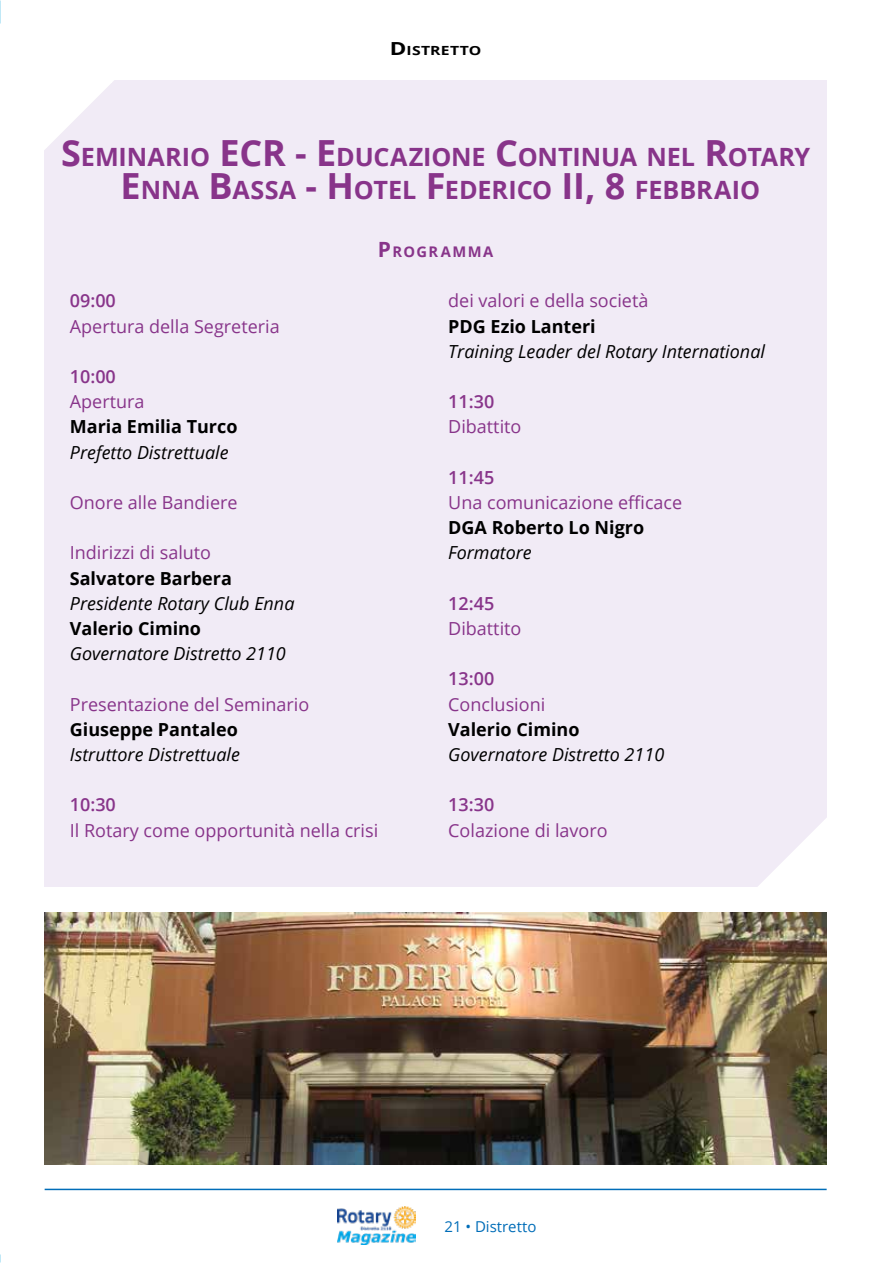
<style>
.page{position:relative;width:893px;height:1263px;background:#fff}
.page>*{position:absolute;margin:0;border:0;box-sizing:border-box;transform-origin:0 0}
.t1{font:700 25.2px "Open Sans";letter-spacing:-.005em;color:#88348a}
.t2{font:italic 18px/25.2px "Open Sans";color:#000}
.t3{font:18px/25.2px "Open Sans";color:#88348a}
.t4{font:15px "Open Sans";color:#006db8}
.t5{font:700 14.7px "Open Sans";color:#88348a}
.t6{font:700 12.6px "Open Sans";color:#000;scale:1.25 1}
.s1{font-size:18px}
.s2{font-size:36px}
.s3{font-size:21px}
.s4{font-weight:600}
.s5{font-weight:600;font-style:normal;color:#88348a}
.s6{font-style:normal;color:#88348a}
.s7{font-weight:700;font-style:normal}
.s8{font-weight:700;color:#000}
.s9{font-style:italic;color:#000}
</style>
<div class="page">
<img style="left:337px;top:1206px;width:79px;height:39px">
<hr style="left:45px;top:1189px;width:782px;height:1px;background:#006db8">
<div style="left:45px;top:80px;width:782px;height:807px;background:#f1ebf6"></div>
<svg style="left:758px;top:818px;width:69px;height:69px"></svg>
<svg style="left:44px;top:80px;width:70px;height:74px"></svg>
<img style="left:45px;top:912px;width:782px;height:252px">
<p class="t6" style="left:390px;top:42px;width:22px"><span class="s1">D</span>ISTRETTO</p>
<p class="t1" style="left:61px;top:139px;width:74px"><span class="s2">S</span>EMINARIO</p>
<p class="t1" style="left:220px;top:139px;width:134px"><span class="s2">ECR - E</span>DUCAZIONE</p>
<p class="t1" style="left:495px;top:139px;width:41px"><span class="s2">C</span>ONTINUA</p>
<p class="t1" style="left:646px;top:139px;width:99px">NEL <span class="s2">R</span>OTAR</p>
<p class="t1" style="left:794px;top:139px;width:17px">Y</p>
<p class="t1" style="left:120px;top:172px;width:40px"><span class="s2">E</span>NNA</p>
<p class="t1" style="left:208px;top:172px;width:41px"><span class="s2">B</span>ASSA</p>
<p class="t1" style="left:306px;top:172px;width:65px"><span class="s2">- H</span>OTEL</p>
<p class="t1" style="left:426px;top:172px;width:35px"><span class="s2">F</span>EDERICO</p>
<p class="t1" style="left:561px;top:172px;width:151px"><span class="s2">II, 8</span> FEBBRAIO</p>
<p class="t5" style="left:378px;top:241px;width:27px"><span class="s3">P</span>ROGRA</p>
<p class="t5" style="left:452px;top:241px;width:42px">MMA</p>
<p class="t3" style="left:70px;top:288px;width:211px"><span class="s4">09:00<br></span>Apertura della Segreteria</p>
<p class="t2" style="left:70px;top:363px;width:169px"><span class="s5">10:00<br></span><span class="s6">Apertura<br></span><span class="s7">Maria Emilia Turco<br></span>Prefetto Distrettuale</p>
<p class="t3" style="left:70px;top:489px;width:169px">Onore alle Bandiere</p>
<p class="t2" style="left:70px;top:540px;width:226px"><span class="s6">Indirizzi di saluto<br></span><span class="s7">Salvatore Barbera<br></span>Presidente Rotary Club Enna<br><span class="s7">Valerio Cimino<br></span>Governatore Distretto 2110</p>
<p class="t3" style="left:70px;top:691px;width:241px">Presentazione del Seminario<br><span class="s8">Giuseppe Pantaleo<br></span><span class="s9">Istruttore Distrettuale</span></p>
<p class="t3" style="left:70px;top:792px;width:310px"><span class="s4">10:30<br></span>Il Rotary come opportunità nella crisi</p>
<p class="t2" style="left:448px;top:288px;width:318px"><span class="s6">dei valori e della società<br></span><span class="s7">PDG Ezio Lanteri<br></span>Training Leader del Rotary International</p>
<p class="t3" style="left:448px;top:388px;width:75px"><span class="s4">11:30<br></span>Dibattito</p>
<p class="t3" style="left:448px;top:464px;width:236px"><span class="s4">11:45<br></span>Una comunicazione efficace<br><span class="s8">DGA Roberto Lo Nigro<br></span><span class="s9">Formatore</span></p>
<p class="t3" style="left:448px;top:590px;width:75px"><span class="s4">12:45<br></span>Dibattito</p>
<p class="t2" style="left:448px;top:666px;width:217px"><span class="s5">13:00<br></span><span class="s6">Conclusioni<br></span><span class="s7">Valerio Cimino<br></span>Governatore Distretto 2110</p>
<p class="t3" style="left:448px;top:792px;width:161px"><span class="s4">13:30<br></span>Colazione di lavoro</p>
<p class="t4" style="left:444px;top:1216px;width:93px">21 • Distretto</p>
</div>
